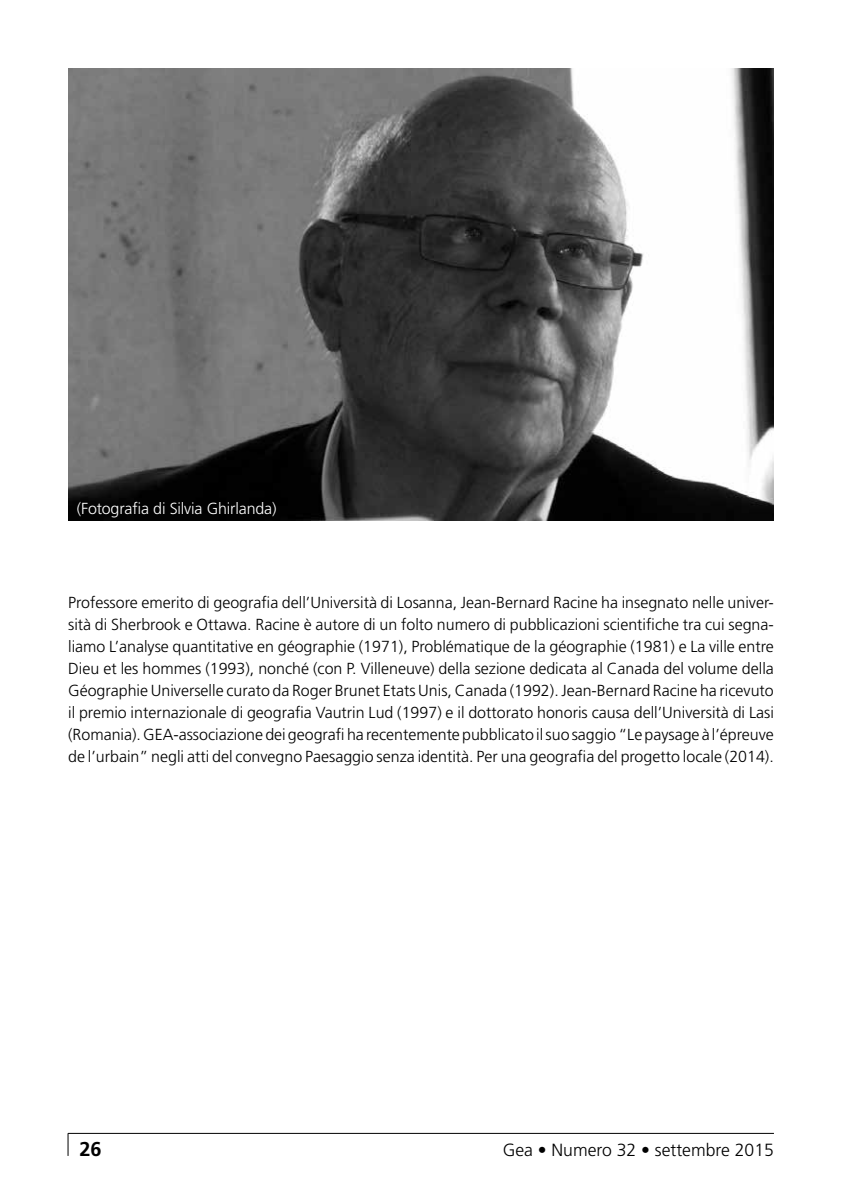
<style>
.page{position:relative;width:842px;height:1191px;background:#fff}
.page>*{position:absolute;margin:0;border:0;box-sizing:border-box;transform-origin:0 0}
.t1{font:700 20px "Frutiger";color:#000}
.t2{font:300 17.6px "Frutiger";color:#000}
.t3{font:300 16px/22px "Frutiger";color:#000;text-align:justify}
.t4{font:300 16px "Frutiger";letter-spacing:-.01em;color:#fff}
</style>
<div class="page">
<hr style="left:68px;top:1133px;width:706px;height:1px;background:#000">
<svg style="left:68px;top:1133px;width:1px;height:22px"></svg>
<img style="left:68px;top:68px;width:706px;height:453px">
<p class="t4" style="left:77px;top:500px;width:201px">(Fotografia di Silvia Ghirlanda)</p>
<p class="t3" style="left:68px;top:591px;width:707px">Professore emerito di geografia dell’Università di Losanna, Jean-Bernard Racine ha insegnato nelle univer&shy;sità di Sherbrook e Ottawa. Racine è autore di un folto numero di pubblicazioni scientifiche tra cui segna&shy;liamo L’analyse quantitative en géographie (1971), Problématique de la géographie (1981) e La ville entre Dieu et les hommes (1993), nonché (con P. Villeneuve) della sezione dedicata al Canada del volume della Géographie Universelle curato da Roger Brunet Etats Unis, Canada (1992). Jean-Bernard Racine ha ricevuto il premio internazionale di geografia Vautrin Lud (1997) e il dottorato honoris causa dell’Università di Lasi (Romania). GEA-associazione dei geografi ha recentemente pubblicato il suo saggio “Le paysage à l’épreuve de l’urbain” negli atti del convegno Paesaggio senza identità. Per una geografia del progetto locale (2014).</p>
<p class="t1" style="left:79px;top:1137px;width:24px">26</p>
<p class="t2" style="left:503px;top:1139px;width:273px">Gea • Numero 32 • settembre 2015</p>
</div>
